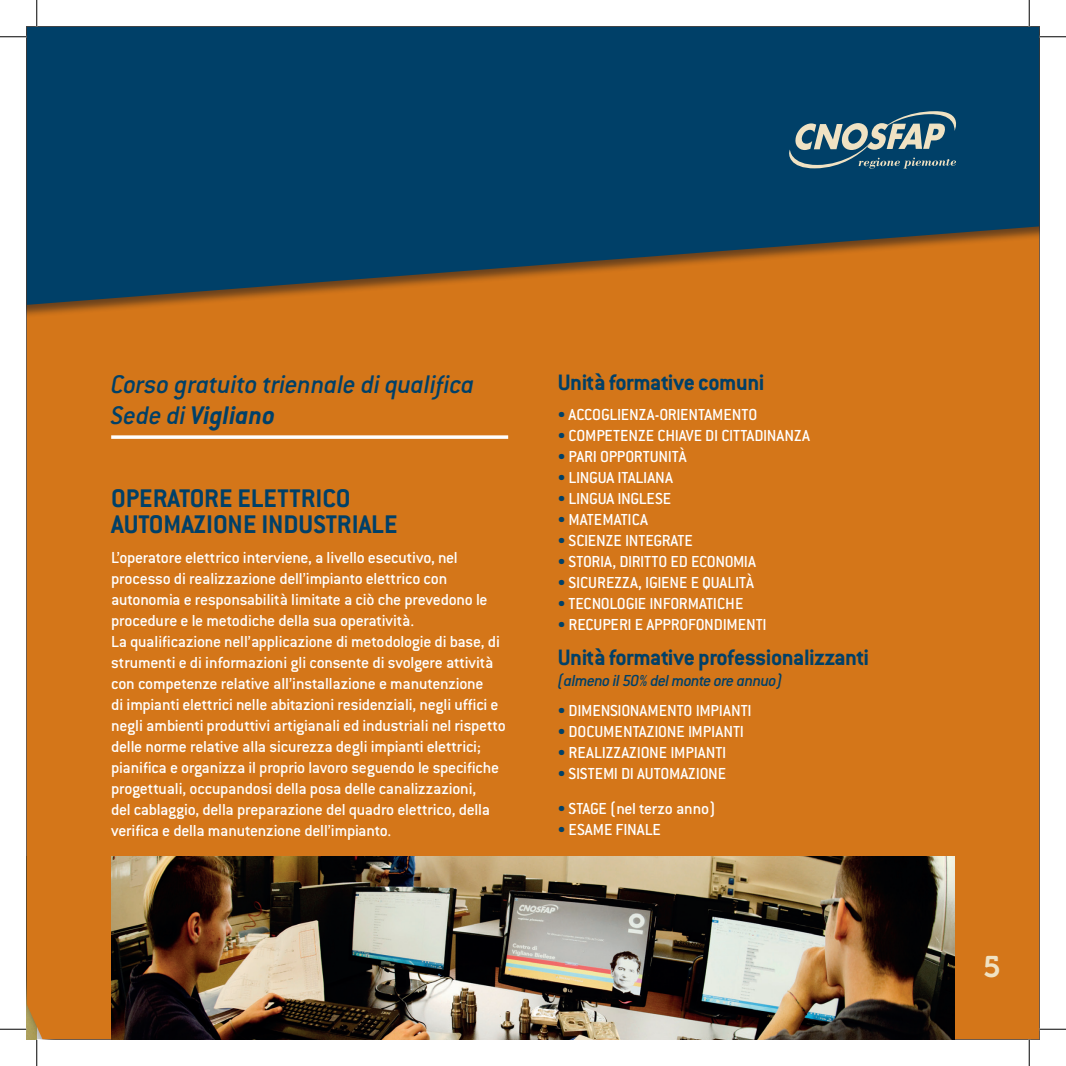
<style>
.page{position:relative;width:1066px;height:1066px;background:#fff}
.page>*{position:absolute;margin:0;border:0;box-sizing:border-box;transform-origin:0 0}
.t1{font:29.75px "Museo 700";color:#f0e2c3}
.t2{font:italic 500 28px/31.5px "Conduit ITC";letter-spacing:-.01em;color:#004068}
.t3{font:700 28px/26.2px "Conduit ITC";color:#004068}
.t4{font:700 24.5px "Conduit ITC";letter-spacing:-.02em;color:#004068}
.t5{font:500 17.5px/21px "Conduit ITC";letter-spacing:-.01em;color:#fff}
.t6{font:italic 500 17.5px "Conduit ITC";letter-spacing:-.035em;color:#004068}
.s1{font-weight:700}
.s2{color:#004068}
</style>
<div class="page">
<div style="left:27px;top:395px;width:1012px;height:644px;background:#d47619"></div>
<div style="left:27px;top:27px;width:1012px;height:368px;background:#d47619"></div>
<svg style="left:27px;top:27px;width:1012px;height:278px;background:#1c465c"></svg>
<svg style="left:787px;top:111px;width:177px;height:58px;background:#426c81"></svg>
<img style="left:111px;top:856px;width:843px;height:183px">
<svg style="left:111px;top:435px;width:397px;height:4px"></svg>
<svg style="left:0;top:36px;width:26px;height:1px"></svg>
<svg style="left:1039px;top:36px;width:27px;height:1px"></svg>
<svg style="left:0;top:1029px;width:26px;height:1px"></svg>
<svg style="left:1039px;top:1029px;width:27px;height:1px"></svg>
<svg style="left:36px;top:0;width:1px;height:26px"></svg>
<svg style="left:36px;top:1039px;width:1px;height:27px"></svg>
<svg style="left:1029px;top:0;width:1px;height:26px"></svg>
<svg style="left:1029px;top:1039px;width:1px;height:27px"></svg>
<h2 class="t2" style="left:111px;top:368px;width:365px">Corso gratuito triennale di qualifica<br>Sede di <span class="s1">Vigliano</span></h2>
<h2 class="t3" style="left:111px;top:484px;width:288px">OPERATORE ELETTRICO<br>AUTOMAZIONE INDUSTRIALE</h2>
<p class="t5" style="left:111px;top:546px;width:396px">L’operatore elettrico interviene, a livello esecutivo, nel processo di realizzazione dell’impianto elettrico con autonomia e responsabilità limitate a ciò che prevedono le procedure e le metodiche della sua operatività.<br>La qualificazione nell’applicazione di metodologie di base, di strumenti e di informazioni gli consente di svolgere attività con competenze relative all’installazione e manutenzione<br>di impianti elettrici nelle abitazioni residenziali, negli uffici e negli ambienti produttivi artigianali ed industriali nel rispetto delle norme relative alla sicurezza degli impianti elettrici; pianifica e organizza il proprio lavoro seguendo le specifiche progettuali, occupandosi della posa delle canalizzazioni,<br>del cablaggio, della preparazione del quadro elettrico, della verifica e della manutenzione dell’impianto.</p>
<h3 class="t4" style="left:558px;top:368px;width:208px">Unità formative comuni</h3>
<p class="t5" style="left:558px;top:404px;width:201px"><span class="s2">•</span> ACCOGLIENZA-ORIENTAMENTO</p>
<p class="t5" style="left:558px;top:425px;width:254px"><span class="s2">•</span> COMPETENZE CHIAVE DI CITTADINANZA</p>
<p class="t5" style="left:558px;top:446px;width:130px"><span class="s2">•</span> PARI OPPORTUNITÀ</p>
<p class="t5" style="left:558px;top:467px;width:117px"><span class="s2">•</span> LINGUA ITALIANA</p>
<p class="t5" style="left:558px;top:488px;width:115px"><span class="s2">•</span> LINGUA INGLESE</p>
<p class="t5" style="left:558px;top:509px;width:92px"><span class="s2">•</span> MATEMATICA</p>
<p class="t5" style="left:558px;top:530px;width:137px"><span class="s2">•</span> SCIENZE INTEGRATE</p>
<p class="t5" style="left:558px;top:551px;width:200px"><span class="s2">•</span> STORIA, DIRITTO ED ECONOMIA</p>
<p class="t5" style="left:558px;top:572px;width:198px"><span class="s2">•</span> SICUREZZA, IGIENE E QUALITÀ</p>
<p class="t5" style="left:558px;top:593px;width:187px"><span class="s2">•</span> TECNOLOGIE INFORMATICHE</p>
<p class="t5" style="left:558px;top:614px;width:210px"><span class="s2">•</span> RECUPERI E APPROFONDIMENTI</p>
<h3 class="t4" style="left:558px;top:643px;width:313px">Unità formative professionalizzanti</h3>
<p class="t6" style="left:558px;top:670px;width:226px">(almeno il 50% del monte ore annuo)</p>
<p class="t5" style="left:558px;top:699px;width:195px"><span class="s2">•</span> DIMENSIONAMENTO IMPIANTI</p>
<p class="t5" style="left:558px;top:720px;width:188px"><span class="s2">•</span> DOCUMENTAZIONE IMPIANTI</p>
<p class="t5" style="left:558px;top:741px;width:170px"><span class="s2">•</span> REALIZZAZIONE IMPIANTI</p>
<p class="t5" style="left:558px;top:762px;width:170px"><span class="s2">•</span> SISTEMI DI AUTOMAZIONE</p>
<p class="t5" style="left:558px;top:797px;width:159px"><span class="s2">•</span> STAGE (nel terzo anno)</p>
<p class="t5" style="left:558px;top:818px;width:105px"><span class="s2">•</span> ESAME FINALE</p>
<h1 class="t1" style="left:983px;top:950px;width:19px">5</h1>
</div>
